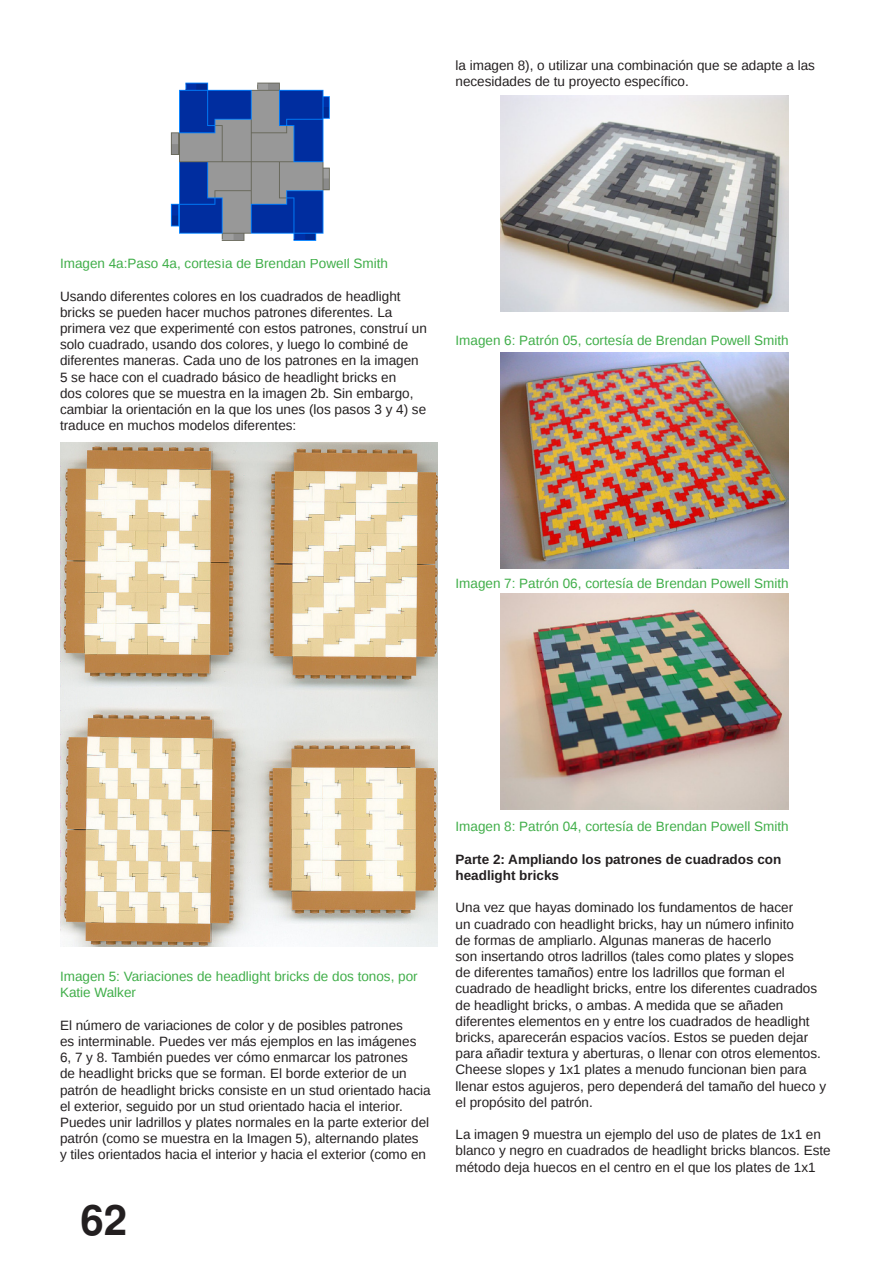
<style>
.page{position:relative;width:893px;height:1263px;background:#fff}
.page>*{position:absolute;margin:0;border:0;box-sizing:border-box;transform-origin:0 0}
.t1{font:700 42px "Free Sans";color:#231f20}
.t2{font:13.5px/16.2px "Liberation Sans";color:#231f20}
.t3{font:13.5px/16.2px "Liberation Sans";color:#40ae49}
.t4{font:700 13.5px/16.2px "Liberation Sans";color:#231f20}
</style>
<div class="page">
<img style="left:170px;top:82px;width:160px;height:159px">
<img style="left:60px;top:442px;width:377px;height:505px">
<img style="left:500px;top:96px;width:288px;height:216px">
<img style="left:500px;top:353px;width:288px;height:216px">
<img style="left:500px;top:594px;width:288px;height:216px">
<p class="t2" style="left:455px;top:57px;width:361px">la imagen 8), o utilizar una combinación que se adapte a las necesidades de tu proyecto específico.</p>
<p class="t3" style="left:60px;top:255px;width:329px">Imagen 4a:Paso 4a, cortesía de Brendan Powell Smith</p>
<p class="t2" style="left:60px;top:288px;width:368px">Usando diferentes colores en los cuadrados de headlight bricks se pueden hacer muchos patrones diferentes. La primera vez que experimenté con estos patrones, construí un solo cuadrado, usando dos colores, y luego lo combiné de diferentes maneras. Cada uno de los patrones en la imagen 5 se hace con el cuadrado básico de headlight bricks en<br>dos colores que se muestra en la imagen 2b. Sin embargo, cambiar la orientación en la que los unes (los pasos 3 y 4) se traduce en muchos modelos diferentes:</p>
<p class="t3" style="left:455px;top:332px;width:335px">Imagen 6: Patrón 05, cortesía de Brendan Powell Smith</p>
<p class="t3" style="left:455px;top:575px;width:335px">Imagen 7: Patrón 06, cortesía de Brendan Powell Smith</p>
<p class="t3" style="left:60px;top:968px;width:359px">Imagen 5: Variaciones de headlight bricks de dos tonos, por<br>Katie Walker</p>
<p class="t2" style="left:60px;top:1017px;width:372px">El número de variaciones de color y de posibles patrones<br>es interminable. Puedes ver más ejemplos en las imágenes 6, 7 y 8. También puedes ver cómo enmarcar los patrones<br>de headlight bricks que se forman. El borde exterior de un patrón de headlight bricks consiste en un stud orientado hacia el exterior, seguido por un stud orientado hacia el interior.<br>Puedes unir ladrillos y plates normales en la parte exterior del patrón (como se muestra en la Imagen 5), alternando plates<br>y tiles orientados hacia el interior y hacia el exterior (como en</p>
<h1 class="t1" style="left:80px;top:1201px;width:48px">62</h1>
<p class="t3" style="left:455px;top:818px;width:335px">Imagen 8: Patrón 04, cortesía de Brendan Powell Smith</p>
<p class="t4" style="left:455px;top:851px;width:327px">Parte 2: Ampliando los patrones de cuadrados con headlight bricks</p>
<p class="t2" style="left:455px;top:899px;width:372px">Una vez que hayas dominado los fundamentos de hacer<br>un cuadrado con headlight bricks, hay un número infinito<br>de formas de ampliarlo. Algunas maneras de hacerlo<br>son insertando otros ladrillos (tales como plates y slopes<br>de diferentes tamaños) entre los ladrillos que forman el cuadrado de headlight bricks, entre los diferentes cuadrados de headlight bricks, o ambas. A medida que se añaden diferentes elementos en y entre los cuadrados de headlight bricks, aparecerán espacios vacíos. Estos se pueden dejar para añadir textura y aberturas, o llenar con otros elementos.<br>Cheese slopes y 1x1 plates a menudo funcionan bien para llenar estos agujeros, pero dependerá del tamaño del hueco y el propósito del patrón.</p>
<p class="t2" style="left:455px;top:1126px;width:377px">La imagen 9 muestra un ejemplo del uso de plates de 1x1 en blanco y negro en cuadrados de headlight bricks blancos. Este método deja huecos en el centro en el que los plates de 1x1</p>
</div>
